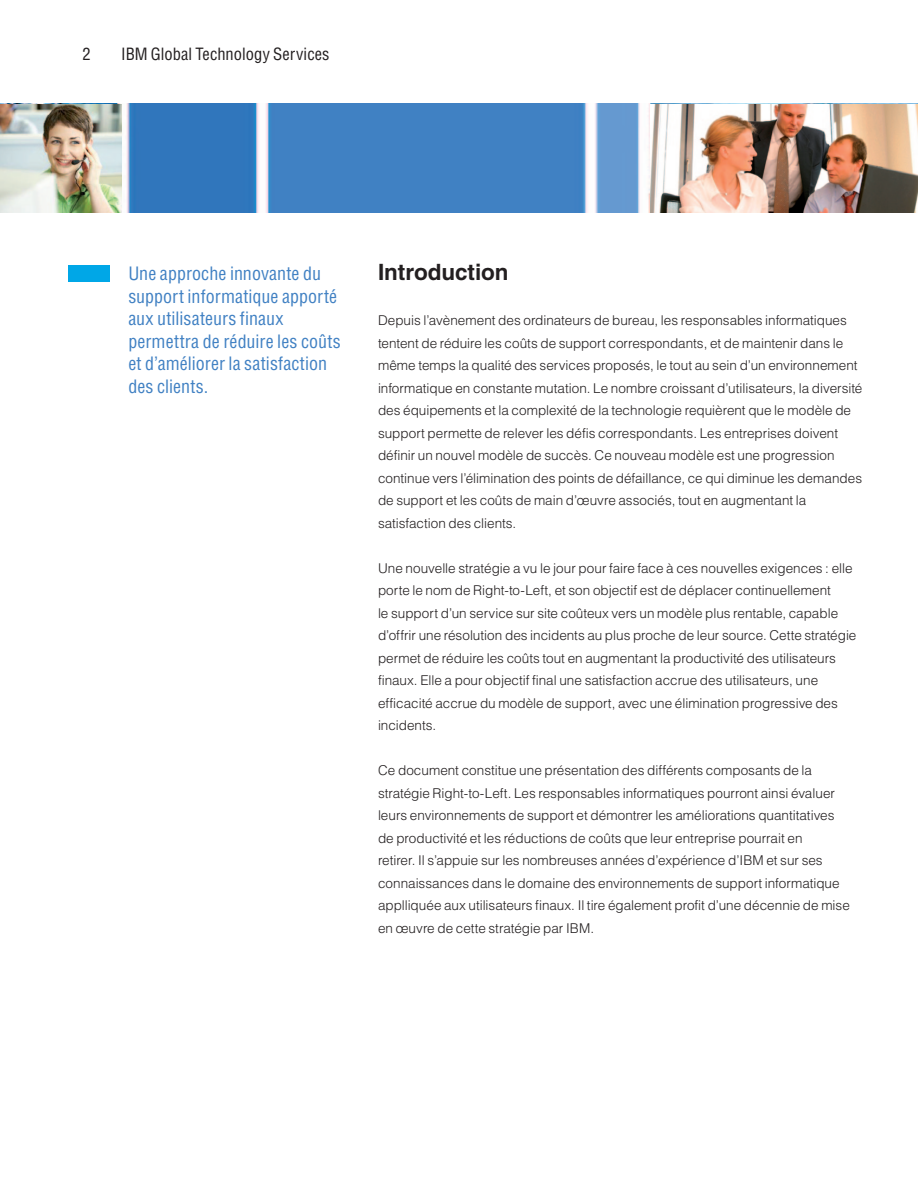
<style>
.page{position:relative;width:918px;height:1188px;background:#fff}
.page>*{position:absolute;margin:0;border:0;box-sizing:border-box;transform-origin:0 0}
.t1{font:700 22.5px "Helvetica";letter-spacing:-.005em;color:#231f20}
.t2{font:condensed 18px/22.5px "Helvetica";letter-spacing:.005em;color:#4181c3}
.t3{font:condensed 16.5px "Helvetica";letter-spacing:.005em;color:#231f20}
.t4{font:300 13.5px/22.5px "Helvetica";color:#231f20}
</style>
<div class="page">
<img style="left:121px;top:104px;width:529px;height:109px">
<img style="left:0;top:104px;width:121px;height:109px">
<img style="left:650px;top:104px;width:268px;height:109px">
<div style="left:68px;top:265px;width:42px;height:17px;background:#00a7e7"></div>
<p class="t3" style="left:83px;top:43px;width:10px">2</p>
<p class="t3" style="left:121px;top:43px;width:210px">IBM Global Technology Services</p>
<h2 class="t2" style="left:128px;top:262px;width:214px">Une approche innovante du support informatique apporté aux utilisateurs finaux permettra de réduire les coûts et d’améliorer la satisfaction des clients.</h2>
<h1 class="t1" style="left:378px;top:259px;width:132px">Introduction</h1>
<p class="t4" style="left:378px;top:309px;width:486px">Depuis l’avènement des ordinateurs de bureau, les responsables informatiques tentent de réduire les coûts de support correspondants, et de maintenir dans le même temps la qualité des services proposés, le tout au sein d’un environnement informatique en constante mutation. Le nombre croissant d’utilisateurs, la diversité des équipements et la complexité de la technologie requièrent que le modèle de support permette de relever les défis correspondants. Les entreprises doivent définir un nouvel modèle de succès. Ce nouveau modèle est une progression continue vers l’élimination des points de défaillance, ce qui diminue les demandes de support et les coûts de main d’œuvre associés, tout en augmentant la satisfaction des clients.</p>
<p class="t4" style="left:378px;top:556px;width:480px">Une nouvelle stratégie a vu le jour pour faire face à ces nouvelles exigences : elle porte le nom de Right-to-Left, et son objectif est de déplacer continuellement<br>le support d’un service sur site coûteux vers un modèle plus rentable, capable d’offrir une résolution des incidents au plus proche de leur source. Cette stratégie permet de réduire les coûts tout en augmentant la productivité des utilisateurs finaux. Elle a pour objectif final une satisfaction accrue des utilisateurs, une efficacité accrue du modèle de support, avec une élimination progressive des incidents.</p>
<p class="t4" style="left:378px;top:759px;width:473px">Ce document constitue une présentation des différents composants de la stratégie Right-to-Left. Les responsables informatiques pourront ainsi évaluer leurs environnements de support et démontrer les améliorations quantitatives de productivité et les réductions de coûts que leur entreprise pourrait en<br>retirer. Il s’appuie sur les nombreuses années d’expérience d’IBM et sur ses connaissances dans le domaine des environnements de support informatique applliquée aux utilisateurs finaux. Il tire également profit d’une décennie de mise en œuvre de cette stratégie par IBM.</p>
</div>
